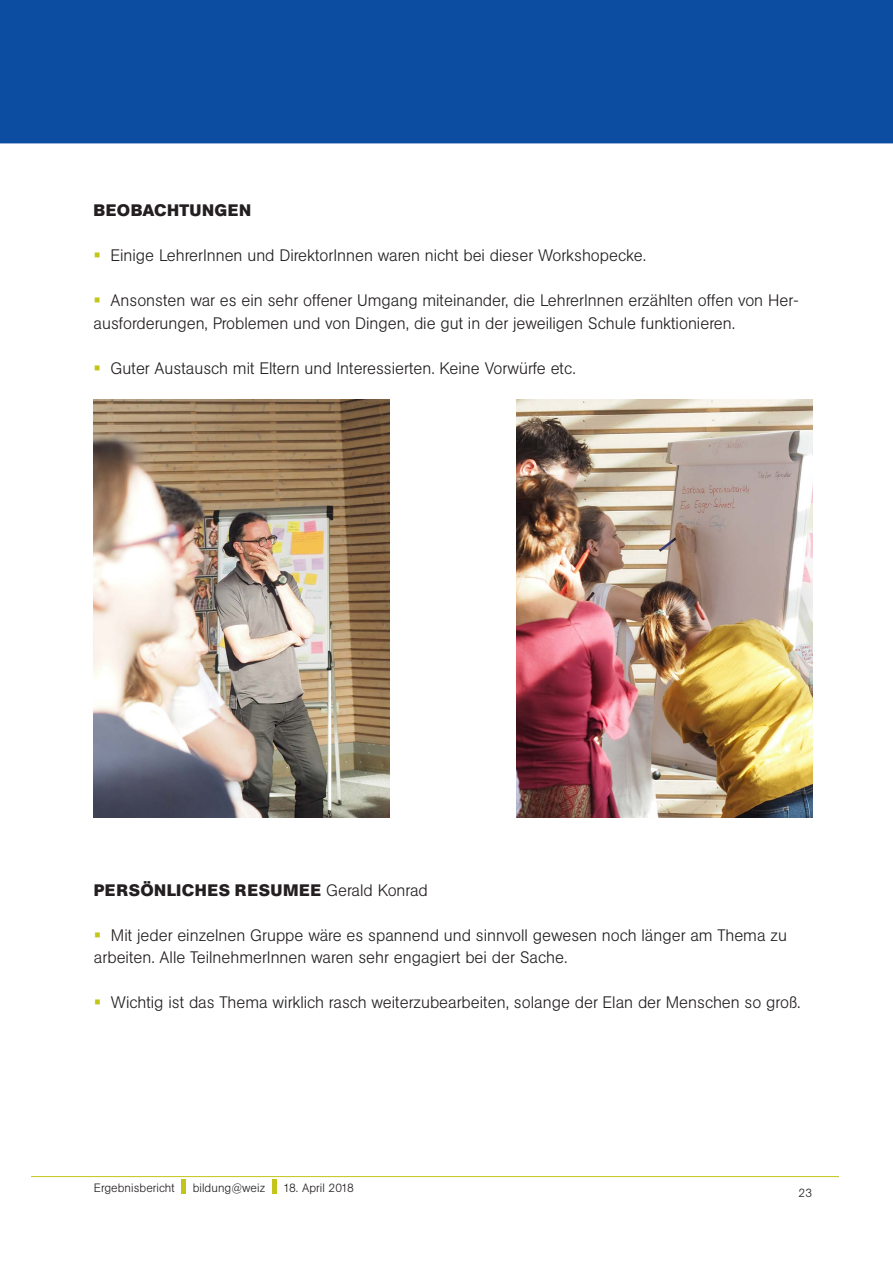
<style>
.page{position:relative;width:893px;height:1263px;background:#fff}
.page>*{position:absolute;margin:0;border:0;box-sizing:border-box;transform-origin:0 0}
.t1{font:300 16.5px/22.5px "AG Buch BQ";color:#231f20}
.t2{font:700 16.5px "AG Buch BQ";letter-spacing:.04em;color:#231f20}
.t3{font:700 16.5px "AG Buch BQ";letter-spacing:.02em;color:#231f20}
.t4{font:300 12px "AG Buch BQ";letter-spacing:.005em;color:#231f20}
.s1{color:#c3c51a}
.s2{font-weight:300}
</style>
<div class="page">
<hr style="left:31px;top:1176px;width:808px;height:1px;background:#c3c51a">
<div style="left:181px;top:1179px;width:5px;height:14px;background:#c3c51a"></div>
<div style="left:272px;top:1179px;width:5px;height:14px;background:#c3c51a"></div>
<div style="left:0;top:0;width:893px;height:143px;background:#0d4da1"></div>
<img style="left:517px;top:400px;width:295px;height:418px">
<img style="left:94px;top:400px;width:295px;height:418px">
<p class="t3" style="left:94px;top:200px;width:159px">BEOBACHTUNGEN</p>
<p class="t1" style="left:94px;top:244px;width:554px"><span class="s1">▪</span> Einige LehrerInnen und DirektorInnen waren nicht bei dieser Workshopecke.</p>
<p class="t1" style="left:94px;top:289px;width:707px"><span class="s1">▪</span> Ansonsten war es ein sehr offener Umgang miteinander, die LehrerInnen erzählten offen von Her&shy;ausforderungen, Problemen und von Dingen, die gut in der jeweiligen Schule funktionieren.</p>
<p class="t1" style="left:94px;top:357px;width:484px"><span class="s1">▪</span> Guter Austausch mit Eltern und Interessierten. Keine Vorwürfe etc.</p>
<p class="t2" style="left:94px;top:880px;width:335px">PERSÖNLICHES RESUMEE <span class="s2">Gerald Konrad</span></p>
<p class="t1" style="left:94px;top:924px;width:694px"><span class="s1">▪</span> Mit jeder einzelnen Gruppe wäre es spannend und sinnvoll gewesen noch länger am Thema zu arbeiten. Alle TeilnehmerInnen waren sehr engagiert bei der Sache.</p>
<p class="t1" style="left:94px;top:991px;width:708px"><span class="s1">▪</span> Wichtig ist das Thema wirklich rasch weiterzubearbeiten, solange der Elan der Menschen so groß.</p>
<p class="t4" style="left:94px;top:1181px;width:82px">Ergebnisbericht</p>
<p class="t4" style="left:193px;top:1181px;width:74px">bildung@weiz</p>
<p class="t4" style="left:283px;top:1181px;width:72px">18. April 2018</p>
<p class="t4" style="left:798px;top:1186px;width:15px">23</p>
</div>
